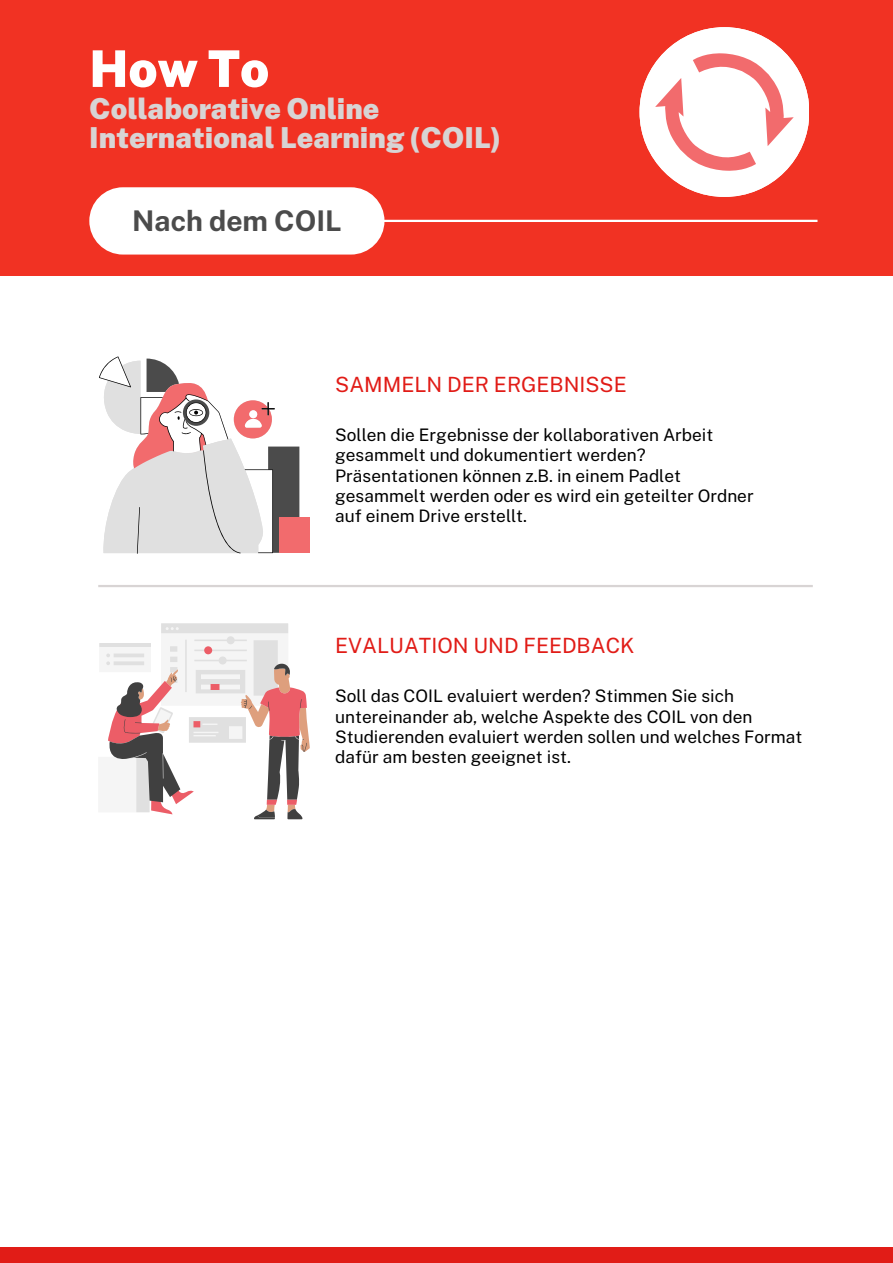
<style>
.page{position:relative;width:893px;height:1263px;background:#fff}
.page>*{position:absolute;margin:0;border:0;box-sizing:border-box;transform-origin:0 0}
.t1{font:900 50.62px "Public Sans";color:#fff}
.t2{font:900 28.88px/28.7px "Public Sans";color:#d8d4d4}
.t3{font:700 28.5px "Public Sans";color:#4b4b4b}
.t4{font:21px "Public Sans";color:#e11c17}
.t5{font:17.25px/20.2px "Public Sans";color:#000}
</style>
<div class="page">
<div style="left:0;top:1247px;width:893px;height:16px;background:#e11c17"></div>
<hr style="left:98px;top:585px;width:715px;height:2px;background:#d8d4d4">
<svg style="left:99px;top:623px;width:211px;height:196px"></svg>
<svg style="left:99px;top:356px;width:211px;height:198px"></svg>
<div style="left:0;top:0;width:893px;height:276px;background:#f13223"></div>
<div style="left:639px;top:27px;width:170px;height:170px;background:#fff;border-radius:50%"></div>
<svg style="left:655px;top:53px;width:143px;height:118px"></svg>
<hr style="left:95px;top:220px;width:722px;height:2px;background:#fff">
<div style="left:89px;top:187px;width:295px;height:68px;background:#fff;border-radius:34px"></div>
<h2 class="t1" style="left:89px;top:39px;width:181px">How To</h2>
<h2 class="t2" style="left:89px;top:94px;width:413px">Collaborative Online<br>International Learning (COIL)</h2>
<p class="t3" style="left:132px;top:203px;width:211px">Nach dem COIL</p>
<p class="t4" style="left:335px;top:372px;width:293px">SAMMELN DER ERGEBNISSE</p>
<p class="t5" style="left:335px;top:425px;width:420px">Sollen die Ergebnisse der kollaborativen Arbeit gesammelt und dokumentiert werden?<br>Präsentationen können z.B. in einem Padlet gesammelt werden oder es wird ein geteilter Ordner auf einem Drive erstellt.</p>
<h1 class="t4" style="left:335px;top:633px;width:301px">EVALUATION UND FEEDBACK</h1>
<h1 class="t5" style="left:335px;top:686px;width:469px">Soll das COIL evaluiert werden? Stimmen Sie sich untereinander ab, welche Aspekte des COIL von den Studierenden evaluiert werden sollen und welches Format dafür am besten geeignet ist.</h1>
</div>
